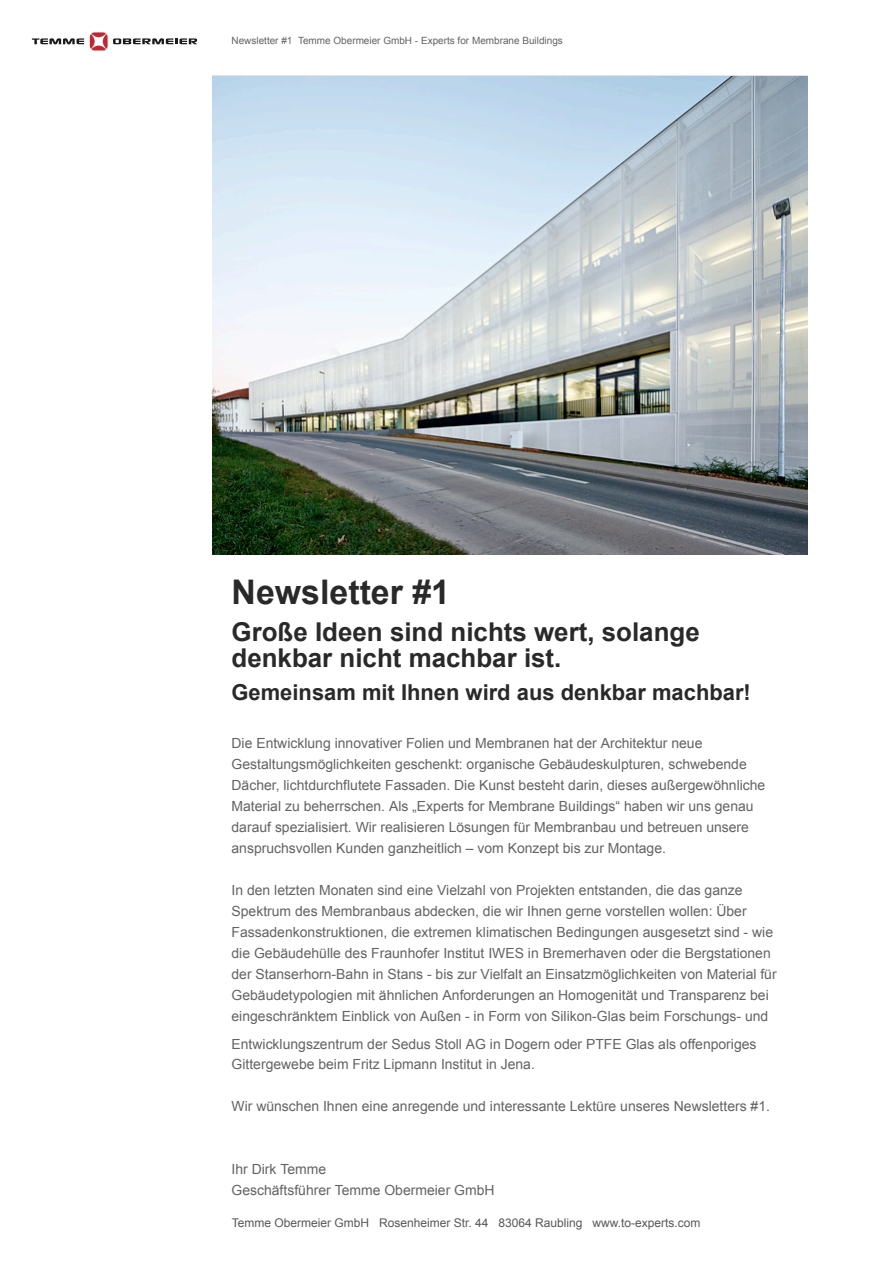
<style>
.page{position:relative;width:893px;height:1263px;background:#fff}
.page>*{position:absolute;margin:0;border:0;box-sizing:border-box;transform-origin:0 0}
.t1{font:700 33.9px "Arial";color:#292929}
.t2{font:700 25.95px/26px "Arial";color:#292929}
.t3{font:700 21.9px "Arial";color:#292929}
.t4{font:13.95px/21px "Arial";color:#636363}
.t5{font:12px "Arial";color:#57585a}
.t6{font:9.9px "Arial";color:#636363}
</style>
<div class="page">
<img style="left:89px;top:32px;width:20px;height:20px">
<svg style="left:90px;top:33px;width:17px;height:17px"></svg>
<svg style="left:32px;top:38px;width:52px;height:6px"></svg>
<svg style="left:113px;top:38px;width:84px;height:6px"></svg>
<hr style="left:213px;top:75px;width:595px;height:1px;background:#e4e4e4">
<img style="left:213px;top:76px;width:595px;height:479px">
<p class="t6" style="left:232px;top:34px;width:333px">Newsletter #1 Temme Obermeier GmbH - Experts for Membrane Buildings</p>
<h1 class="t1" style="left:232px;top:569px;width:220px">Newsletter #1</h1>
<h2 class="t2" style="left:232px;top:619px;width:470px">Große Ideen sind nichts wert, solange denkbar nicht machbar ist.</h2>
<h3 class="t3" style="left:232px;top:677px;width:521px">Gemeinsam mit Ihnen wird aus denkbar machbar!</h3>
<p class="t4" style="left:232px;top:733px;width:535px">Die Entwicklung innovativer Folien und Membranen hat der Architektur neue Gestaltungsmöglichkeiten geschenkt: organische Gebäudeskulpturen, schwebende Dächer, lichtdurchflutete Fassaden. Die Kunst besteht darin, dieses außergewöhnliche Material zu beherrschen. Als „Experts for Membrane Buildings“ haben wir uns genau darauf spezialisiert. Wir realisieren Lösungen für Membranbau und betreuen unsere anspruchsvollen Kunden ganzheitlich – vom Konzept bis zur Montage.</p>
<p class="t4" style="left:232px;top:880px;width:547px">In den letzten Monaten sind eine Vielzahl von Projekten entstanden, die das ganze Spektrum des Membranbaus abdecken, die wir Ihnen gerne vorstellen wollen: Über Fassadenkonstruktionen, die extremen klimatischen Bedingungen ausgesetzt sind - wie die Gebäudehülle des Fraunhofer Institut IWES in Bremerhaven oder die Bergstationen der Stanserhorn-Bahn in Stans - bis zur Vielfalt an Einsatzmöglichkeiten von Material für Gebäudetypologien mit ähnlichen Anforderungen an Homogenität und Transparenz bei eingeschränktem Einblick von Außen - in Form von Silikon-Glas beim Forschungs- und</p>
<p class="t4" style="left:232px;top:1033px;width:526px">Entwicklungszentrum der Sedus Stoll AG in Dogern oder PTFE Glas als offenporiges<br>Gittergewebe beim Fritz Lipmann Institut in Jena.</p>
<p class="t4" style="left:232px;top:1096px;width:540px">Wir wünschen Ihnen eine anregende und interessante Lektüre unseres Newsletters #1.</p>
<p class="t4" style="left:232px;top:1159px;width:264px">Ihr Dirk Temme<br>Geschäftsführer Temme Obermeier GmbH</p>
<p class="t5" style="left:232px;top:1216px;width:470px">Temme Obermeier GmbH Rosenheimer Str. 44 83064 Raubling www.to-experts.com</p>
</div>
